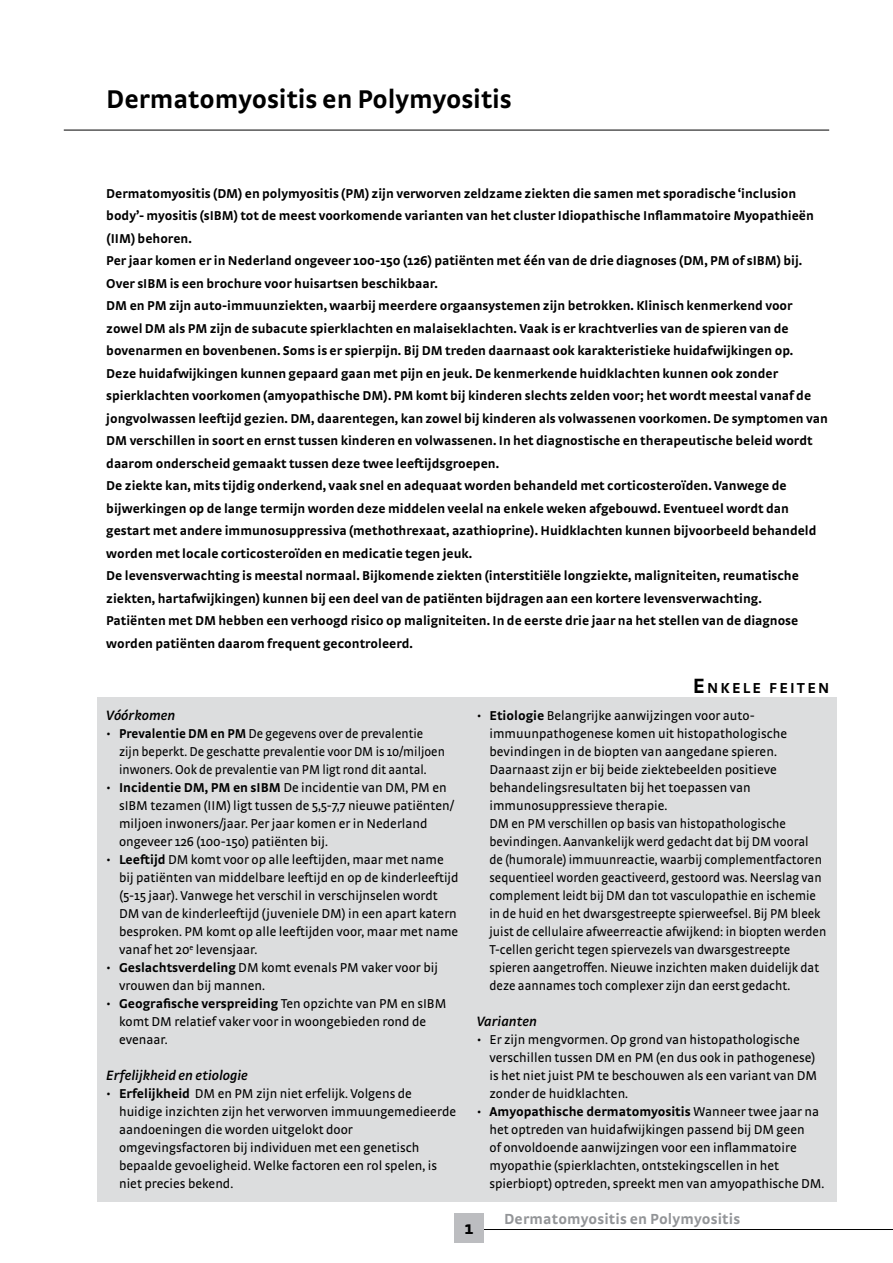
<style>
.page{position:relative;width:893px;height:1263px;background:#fff}
.page>*{position:absolute;margin:0;border:0;box-sizing:border-box;transform-origin:0 0}
.t1{font:700 27px "Strada";color:#000}
.t2{font:700 18.6px "Strada";color:#000}
.t3{font:700 15.3px "Strada";letter-spacing:.01em;color:#939598}
.t4{font:700 15.15px "Strada";letter-spacing:.145em;color:#000}
.t5{font:italic 600 14.25px "Strada";color:#000}
.t6{font:13.5px/18px "Strada";color:#000}
.t7{font:700 13.5px/22.5px "Strada";color:#000}
.s1{font-weight:700}
.s2{font-size:21.75px}
</style>
<div class="page">
<hr style="left:457px;top:1229px;width:436px;height:1px;background:#000">
<div style="left:454px;top:1213px;width:29px;height:30px;background:#bcbdc0"></div>
<hr style="left:64px;top:130px;width:765px;height:1px;background:#000">
<div style="left:97px;top:697px;width:740px;height:504px;background:#dcddde"></div>
<h1 class="t1" style="left:106px;top:83px;width:407px">Dermatomyositis en Polymyositis</h1>
<p class="t7" style="left:106px;top:182px;width:723px">Dermatomyositis (DM) en polymyositis (PM) zijn verworven zeldzame ziekten die samen met sporadische ‘inclusion body’- myositis (sIBM) tot de meest voorkomende varianten van het cluster Idiopathische Inflammatoire Myopathieën (IIM) behoren.<br>Per jaar komen er in Nederland ongeveer 100-150 (126) patiënten met één van de drie diagnoses (DM, PM of sIBM) bij.<br>Over sIBM is een brochure voor huisartsen beschikbaar.<br>DM en PM zijn auto-immuunziekten, waarbij meerdere orgaansystemen zijn betrokken. Klinisch kenmerkend voor zowel DM als PM zijn de subacute spierklachten en malaiseklachten. Vaak is er krachtverlies van de spieren van de bovenarmen en bovenbenen. Soms is er spierpijn. Bij DM treden daarnaast ook karakteristieke huidafwijkingen op.<br>Deze huidafwijkingen kunnen gepaard gaan met pijn en jeuk. De kenmerkende huidklachten kunnen ook zonder spierklachten voorkomen (amyopathische DM). PM komt bij kinderen slechts zelden voor; het wordt meestal vanaf de jongvolwassen leeftijd gezien. DM, daarentegen, kan zowel bij kinderen als volwassenen voorkomen. De symptomen van DM verschillen in soort en ernst tussen kinderen en volwassenen. In het diagnostische en therapeutische beleid wordt daarom onderscheid gemaakt tussen deze twee leeftijdsgroepen.<br>De ziekte kan, mits tijdig onderkend, vaak snel en adequaat worden behandeld met corticosteroïden. Vanwege de bijwerkingen op de lange termijn worden deze middelen veelal na enkele weken afgebouwd. Eventueel wordt dan gestart met andere immunosuppressiva (methothrexaat, azathioprine). Huidklachten kunnen bijvoorbeeld behandeld worden met locale corticosteroïden en medicatie tegen jeuk.<br>De levensverwachting is meestal normaal. Bijkomende ziekten (interstitiële longziekte, maligniteiten, reumatische ziekten, hartafwijkingen) kunnen bij een deel van de patiënten bijdragen aan een kortere levensverwachting.<br>Patiënten met DM hebben een verhoogd risico op maligniteiten. In de eerste drie jaar na het stellen van de diagnose worden patiënten daarom frequent gecontroleerd.</p>
<p class="t5" style="left:106px;top:707px;width:71px">Vóórkomen</p>
<p class="t6" style="left:119px;top:724px;width:327px;text-indent:-13px">• <span class="s1">Prevalentie DM en PM</span> De gegevens over de prevalentie zijn beperkt. De geschatte prevalentie voor DM is 10/miljoen inwoners. Ook de prevalentie van PM ligt rond dit aantal.</p>
<p class="t6" style="left:119px;top:778px;width:337px;text-indent:-13px">• <span class="s1">Incidentie DM, PM en sIBM</span> De incidentie van DM, PM en sIBM tezamen (IIM)ligt tussen de 5,5-7,7 nieuwe patiënten/ miljoen inwoners/jaar. Perjaar komen er in Nederland ongeveer 126 (100-150) patiënten bij.</p>
<p class="t6" style="left:119px;top:850px;width:341px;text-indent:-13px">• <span class="s1">Leeftijd</span> DM komt voor op alle leeftijden, maar met name bij patiënten van middelbare leeftijd en op de kinderleeftijd (5-15 jaar). Vanwege het verschil in verschijnselen wordt DM van de kinderleeftijd (juveniele DM)in een apart katern besproken. PM komt op alle leeftijden voor, maar met name vanaf het 20<sup>e</sup> levensjaar.</p>
<p class="t6" style="left:119px;top:958px;width:320px;text-indent:-13px">• <span class="s1">Geslachtsverdeling</span> DM komt evenals PM vaker voor bij vrouwen dan bij mannen.</p>
<p class="t6" style="left:119px;top:994px;width:329px;text-indent:-13px">• <span class="s1">Geografische verspreiding</span> Ten opzichte van PM en sIBM komt DM relatief vaker voor in woongebieden rond de evenaar.</p>
<p class="t5" style="left:106px;top:1067px;width:143px">Erfelijkheid en etiologie</p>
<p class="t6" style="left:119px;top:1084px;width:339px;text-indent:-13px">• <span class="s1">Erfelijkheid</span> DM en PM zijn niet erfelijk. Volgens de huidige inzichten zijn het verworven immuungemedieerde aandoeningen die worden uitgelokt door omgevingsfactoren bij individuen met een genetisch bepaalde gevoeligheid. Welke factoren een rol spelen, is niet precies bekend.</p>
<p class="t4" style="left:693px;top:679px;width:138px"><span class="s2">E</span>NKE LE FE ITEN</p>
<p class="t6" style="left:489px;top:706px;width:338px;text-indent:-13px">• <span class="s1">Etiologie</span> Belangrijke aanwijzingen voor auto&shy;immuunpathogenese komen uit histopathologische bevindingen in de biopten van aangedane spieren.<br>Daarnaast zijn er bij beide ziektebeelden positieve behandelingsresultaten bij het toepassen van immunosuppressieve therapie.<br>DM en PM verschillen op basis van histopathologische bevindingen. Aanvankelijk werd gedacht dat bij DM vooral<br>de (humorale)immuunreactie, waarbij complementfactoren sequentieel worden geactiveerd, gestoord was. Neerslag van complement leidt bij DM dan tot vasculopathie en ischemie in de huid en het dwarsgestreepte spierweefsel. Bij PM bleek juist de cellulaire afweerreactie afwijkend: in biopten werden T-cellen gericht tegen spiervezels van dwarsgestreepte spieren aangetroffen. Nieuwe inzichten maken duidelijk dat deze aannames toch complexer zijn dan eerst gedacht.</p>
<p class="t5" style="left:477px;top:1013px;width:62px">Varianten</p>
<p class="t6" style="left:489px;top:1030px;width:329px;text-indent:-13px">• Er zijn mengvormen. Op grond van histopathologische verschillen tussen DM en PM (en dus ook in pathogenese) is het nietjuist PM te beschouwen als een variant van DM zonder de huidklachten.</p>
<p class="t6" style="left:489px;top:1102px;width:336px;text-indent:-13px">• <span class="s1">Amyopathische dermatomyositis</span> Wanneer twee jaar na het optreden van huidafwijkingen passend bij DM geen<br>of onvoldoende aanwijzingen voor een inflammatoire myopathie (spierklachten, ontstekingscellen in het spierbiopt) optreden, spreekt men van amyopathische DM.</p>
<h2 class="t2" style="left:465px;top:1216px;width:10px">1</h2>
<p class="t3" style="left:504px;top:1210px;width:237px">Dermatomyositis en Polymyositis</p>
</div>
